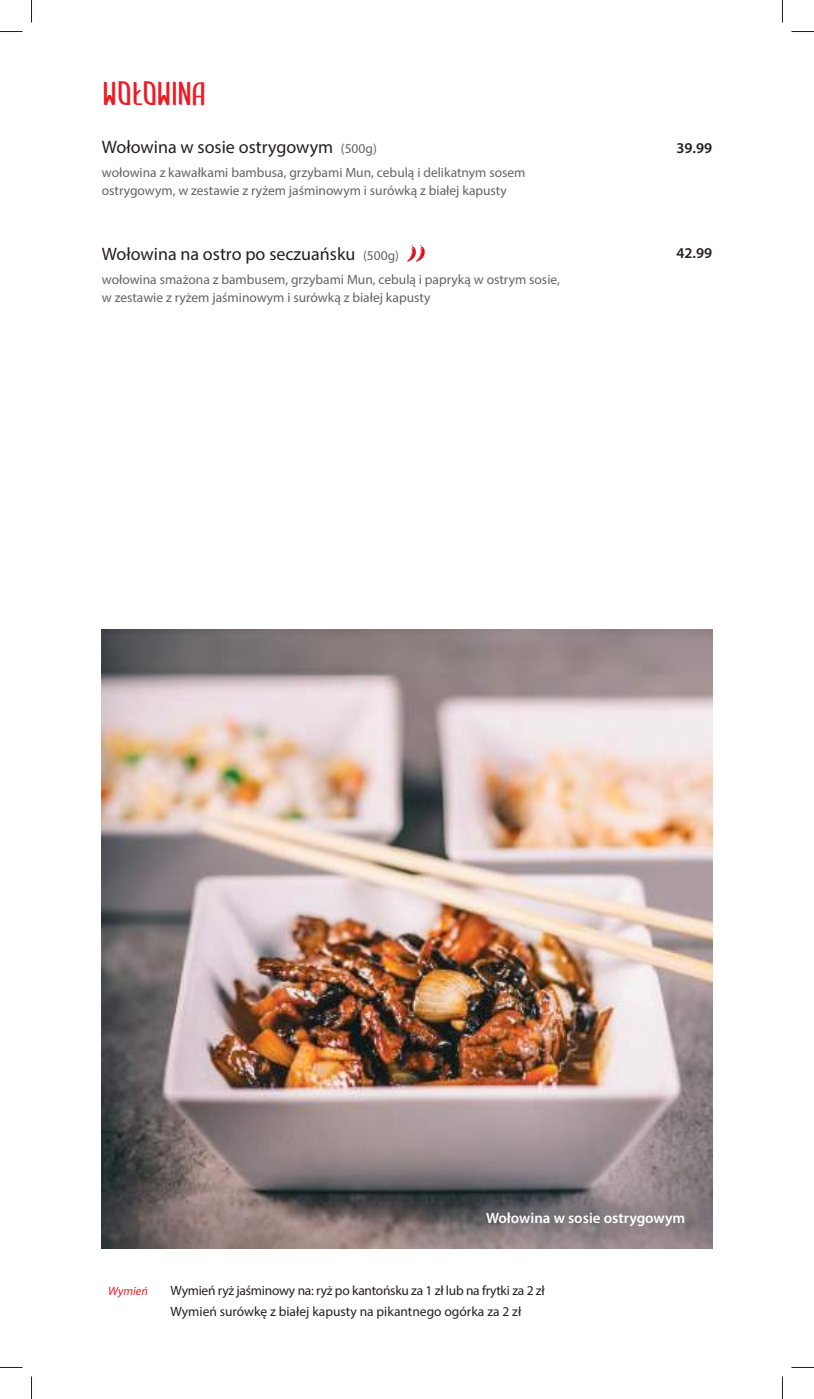
<style>
.page{position:relative;width:814px;height:1399px;background:#fff}
.page>*{position:absolute;margin:0;border:0;box-sizing:border-box;transform-origin:0 0}
.t1{font:33px "Clip Condensed";letter-spacing:.035em;color:#ef1923}
.t2{font:18px "Myriad Pro";color:#241f1f}
.t3{font:600 15px "Myriad Pro";color:#fff}
.t4{font:600 15px "Myriad Pro";color:#241f1f}
.t5{font:13.5px/18px "Myriad Pro";color:#656365}
.t6{font:13.5px/21px "Myriad Pro";letter-spacing:-.005em;color:#241f1f}
.t7{font:italic 12px "Myriad Pro";color:#ef1923}
.s1{font-size:13.5px;color:#656365}
</style>
<div class="page">
<img style="left:102px;top:629px;width:610px;height:619px">
<svg style="left:407px;top:244px;width:18px;height:18px"></svg>
<svg style="left:0;top:31px;width:22px;height:1px"></svg>
<svg style="left:791px;top:31px;width:22px;height:1px"></svg>
<svg style="left:31px;top:0;width:1px;height:22px"></svg>
<svg style="left:31px;top:1376px;width:1px;height:22px"></svg>
<svg style="left:782px;top:0;width:1px;height:22px"></svg>
<svg style="left:782px;top:1376px;width:1px;height:22px"></svg>
<h1 class="t1" style="left:102px;top:76px;width:104px">WOŁOWINA</h1>
<h2 class="t2" style="left:102px;top:136px;width:276px">Wołowina w sosie ostrygowym <span class="s1">(500g)</span></h2>
<p class="t5" style="left:102px;top:164px;width:425px">wołowina z kawałkami bambusa, grzybami Mun, cebulą i delikatnym sosem ostrygowym, w zestawie z ryżem jaśminowym i surówką z białej kapusty</p>
<h2 class="t2" style="left:102px;top:243px;width:299px">Wołowina na ostro po seczuańsku <span class="s1">(500g)</span></h2>
<p class="t5" style="left:102px;top:270px;width:459px">wołowina smażona z bambusem, grzybami Mun, cebulą i papryką w ostrym sosie, w zestawie z ryżem jaśminowym i surówką z białej kapusty</p>
<p class="t4" style="left:676px;top:138px;width:37px">39.99</p>
<p class="t4" style="left:676px;top:243px;width:37px">42.99</p>
<p class="t3" style="left:486px;top:1208px;width:201px">Wołowina w sosie ostrygowym</p>
<p class="t7" style="left:108px;top:1283px;width:41px">Wymień</p>
<p class="t6" style="left:170px;top:1279px;width:375px">Wymień ryż jaśminowy na: ryż po kantońsku za 1 zł lub na frytki za 2 zł<br>Wymień surówkę z białej kapusty na pikantnego ogórka za 2 zł</p>
</div>
